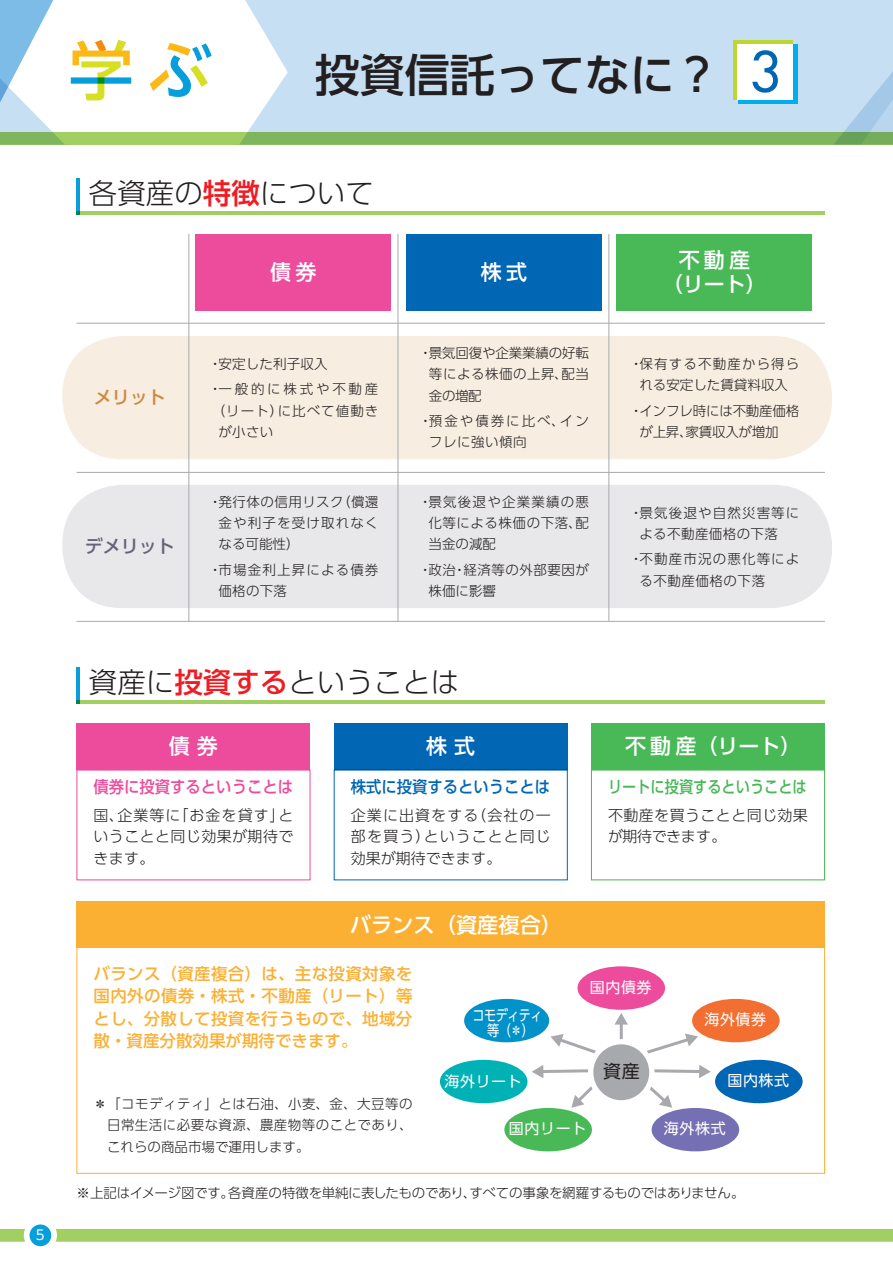
<style>
.page{position:relative;width:893px;height:1263px;background:#fff}
.page>*{position:absolute;margin:0;border:0;box-sizing:border-box;transform-origin:0 0}
.t1{font:500 45px "UD Shin Go Pro";color:#231f20}
.t2{font:300 28.5px "UD Shin Go Pro";color:#231f20}
.t3{font:500 21.3px "UD Shin Go Pro";color:#fff}
.t4{font:500 21px/23.4px "UD Shin Go Pro";letter-spacing:.2em;color:#fff;text-align:center}
.t5{font:500 18px "UD Shin Go Pro";color:#656476}
.t6{font:500 18px "UD Shin Go Pro";color:#ce8a3c}
.t7{font:18px "UD Shin Go Pro";color:#231f20}
.t8{font:500 16.5px/22.4px "UD Shin Go Pro";letter-spacing:.02em;color:#fbb033;text-align:justify}
.t9{font:500 16.5px "UD Shin Go Pro";color:#49b857;scale:.86 1}
.t10{font:500 16.5px "UD Shin Go Pro";color:#ed4c9c;scale:.93 1}
.t11{font:500 16.5px "UD Shin Go Pro";color:#0166b3;scale:.93 1}
.t12{font:300 15px/21.3px "UD Shin Go Pro";letter-spacing:.025em;color:#231f20;text-align:justify}
.t13{font:15px "UD Shin Go Pro";letter-spacing:.04em;color:#fff}
.t14{font:15px/15.3px "UD Shin Go Pro";letter-spacing:.04em;color:#fff;text-align:center;scale:.81 1}
.t15{font:300 13.5px/21.3px "UD Shin Go Pro";letter-spacing:.035em;color:#231f20;text-align:justify}
.t16{font:300 13.5px/21.3px "UD Shin Go Pro";letter-spacing:.085em;color:#231f20}
.t17{font:300 13.5px "UD Shin Go Pro";letter-spacing:-.02em;color:#231f20}
.t18{font:300 13.5px/21.3px "UD Shin Go Pro";letter-spacing:.035em;color:#231f20;text-align:justify;scale:.96 1}
.t19{font:300 13.5px/21.3px "UD Shin Go Pro";letter-spacing:-.015em;color:#231f20}
.t20{font:300 13.5px/25.5px "UD Shin Go Pro";letter-spacing:.205em;color:#231f20}
.t21{font:300 13.5px/21.3px "UD Shin Go Pro";letter-spacing:.145em;color:#231f20}
.t22{font:300 13.5px/21.3px "UD Shin Go Pro";letter-spacing:.075em;color:#231f20}
.t23{font:13.5px "UD Shin Go Pro";color:#fff}
.s1{font-family:"Futura Std";font-size:54px;color:#0166b3}
.s2{font-weight:500;color:#ee1d23}
</style>
<div class="page">
<div style="left:245px;top:0;width:588px;height:132px;background:#c7dff2"></div>
<svg style="left:833px;top:0;width:60px;height:132px;background:#c1dbf0"></svg>
<svg style="left:0;top:0;width:54px;height:132px"></svg>
<svg style="left:0;top:132px;width:893px;height:13px;background:#85ba5d"></svg>
<svg style="left:150px;top:43px;width:62px;height:54px"></svg>
<svg style="left:71px;top:40px;width:60px;height:60px"></svg>
<div style="left:30px;top:1224px;width:21px;height:22px;background:#069edb;border-radius:50%"></div>
<div style="left:62px;top:336px;width:770px;height:123px;background:#f7ede1;border-radius:60px"></div>
<div style="left:62px;top:485px;width:770px;height:123px;background:#e8e7ea;border-radius:60px"></div>
<svg style="left:733px;top:40px;width:60px;height:60px"></svg>
<div style="left:738px;top:45px;width:59px;height:59px;background:#00aeef"></div>
<div style="left:738px;top:45px;width:55px;height:55px;background:#fff"></div>
<div style="left:196px;top:234px;width:195px;height:76px;background:#ed4c9c"></div>
<div style="left:406px;top:234px;width:196px;height:76px;background:#0166b3"></div>
<div style="left:617px;top:234px;width:195px;height:76px;background:#49b857"></div>
<div style="left:692px;top:999px;width:88px;height:43px;background:#f36e31;border-radius:50%"></div>
<div style="left:504px;top:1108px;width:88px;height:43px;background:#49b857;border-radius:50%"></div>
<div style="left:440px;top:1060px;width:87px;height:43px;background:#00b2b5;border-radius:50%"></div>
<div style="left:464px;top:999px;width:85px;height:43px;background:#0092c8;border-radius:50%"></div>
<div style="left:715px;top:1060px;width:88px;height:43px;background:#0166b3;border-radius:50%"></div>
<div style="left:652px;top:1108px;width:87px;height:43px;background:#756fb3;border-radius:50%"></div>
<div style="left:577px;top:966px;width:88px;height:44px;background:#ed4c9c;border-radius:50%"></div>
<svg style="left:550px;top:1034px;width:46px;height:19px"></svg>
<svg style="left:647px;top:1033px;width:51px;height:21px"></svg>
<hr style="left:620px;top:1022px;width:3px;height:18px;background:#a8a9ad">
<svg style="left:615px;top:1013px;width:13px;height:11px"></svg>
<svg style="left:532px;top:1065px;width:61px;height:43px"></svg>
<svg style="left:650px;top:1065px;width:61px;height:43px"></svg>
<div style="left:588px;top:1039px;width:66px;height:66px;background:#fff;border-radius:50%"></div>
<div style="left:593px;top:1044px;width:56px;height:56px;background:#a8a9ad;border-radius:50%"></div>
<hr style="left:77px;top:211px;width:748px;height:4px;background:#a2cf62">
<hr style="left:77px;top:700px;width:748px;height:4px;background:#a2cf62">
<hr style="left:77px;top:179px;width:3px;height:36px;background:#069edb">
<hr style="left:77px;top:668px;width:3px;height:36px;background:#069edb">
<hr style="left:77px;top:472px;width:748px;height:1px;background:#a8a9ad">
<hr style="left:77px;top:621px;width:748px;height:1px;background:#a8a9ad">
<hr style="left:77px;top:323px;width:748px;height:1px;background:#a8a9ad">
<hr style="left:398px;top:234px;width:1px;height:388px;background:#a8a9ad">
<hr style="left:188px;top:234px;width:1px;height:388px;background:#a8a9ad">
<hr style="left:608px;top:234px;width:1px;height:387px;background:#a8a9ad">
<div style="left:77px;top:901px;width:748px;height:47px;background:#fbb033"></div>
<div style="left:77px;top:723px;width:233px;height:47px;background:#ed4c9c"></div>
<div style="left:334px;top:723px;width:234px;height:47px;background:#0166b3"></div>
<div style="left:591px;top:770px;width:234px;height:110px;border:1px solid #49b857"></div>
<div style="left:591px;top:723px;width:234px;height:47px;background:#49b857"></div>
<svg style="left:0;top:1229px;width:25px;height:13px"></svg>
<svg style="left:56px;top:1229px;width:837px;height:13px;background:#a3cf65"></svg>
<p class="t23" style="left:36px;top:1224px;width:10px">5</p>
<h1 class="t1" style="left:315px;top:39px;width:468px">投資信託ってなに？ <span class="s1">3</span></h1>
<h2 class="t2" style="left:89px;top:170px;width:287px">各資産の<span class="s2">特徴</span>について</h2>
<h3 class="t6" style="left:94px;top:383px;width:73px">メリット</h3>
<h3 class="t5" style="left:85px;top:532px;width:91px">デメリット</h3>
<h3 class="t4" style="left:270px;top:260px;width:48px">債券</h3>
<h3 class="t4" style="left:481px;top:260px;width:48px">株式</h3>
<h3 class="t4" style="left:662px;top:248px;width:106px">不動産<br>（リート）</h3>
<p class="t20" style="left:208px;top:350px;width:172px">・安定した利子収入<br>・一般的に株式や不動産</p>
<p class="t22" style="left:218px;top:399px;width:161px;text-indent:-7px">（リート）に比べて値動きが小さい</p>
<p class="t15" style="left:218px;top:491px;width:161px;text-indent:-10px">・発行体の信用リスク（償還金や利子を受け取れなくなる可能性）</p>
<p class="t16" style="left:218px;top:559px;width:161px;text-indent:-10px">・市場金利上昇による債券価格の下落</p>
<p class="t15" style="left:429px;top:342px;width:161px;text-indent:-10px">・景気回復や企業業績の好転等による株価の上昇、配当金の増配</p>
<p class="t21" style="left:429px;top:410px;width:161px;text-indent:-10px">・預金や債券に比べ、インフレに強い傾向</p>
<p class="t18" style="left:429px;top:491px;width:169px;text-indent:-10px">・景気後退や企業業績の悪化等による株価の下落、配当金の減配</p>
<p class="t18" style="left:429px;top:559px;width:169px;text-indent:-10px">・政治・経済等の外部要因が株価に影響</p>
<p class="t15" style="left:629px;top:352px;width:172px;text-align:center">・保有する不動産から得られる安定した賃貸料収入</p>
<p class="t19" style="left:639px;top:399px;width:161px;text-indent:-10px">・インフレ時には不動産価格が上昇、家賃収入が増加</p>
<p class="t16" style="left:639px;top:501px;width:162px;text-indent:-10px">・景気後退や自然災害等による不動産価格の下落</p>
<p class="t16" style="left:639px;top:548px;width:162px;text-indent:-10px">・不動産市況の悪化等による不動産価格の下落</p>
<h2 class="t2" style="left:89px;top:659px;width:372px">資産に<span class="s2">投資する</span>ということは</h2>
<h3 class="t4" style="left:169px;top:734px;width:50px">債 券</h3>
<p class="t10" style="left:94px;top:773px;width:216px">債券に投資するということは</p>
<p class="t12" style="left:94px;top:804px;width:201px">国、企業等に「お金を貸す」ということと同じ効果が期待できます。</p>
<h3 class="t4" style="left:426px;top:734px;width:50px">株 式</h3>
<p class="t11" style="left:351px;top:773px;width:216px">株式に投資するということは</p>
<p class="t12" style="left:351px;top:804px;width:201px">企業に出資をする（会社の一部を買う）ということと同じ効果が期待できます。</p>
<h3 class="t3" style="left:350px;top:908px;width:214px">バランス（資産複合）</h3>
<p class="t8" style="left:94px;top:962px;width:320px">バランス（資産複合）は、主な投資対象を国内外の債券・株式・不動産（リート）等とし、分散して投資を行うもので、地域分散・資産分散効果が期待できます。</p>
<p class="t14" style="left:473px;top:1007px;width:88px">コモディティ等（＊）</p>
<p class="t13" style="left:444px;top:1069px;width:79px">海外リート</p>
<h3 class="t4" style="left:625px;top:734px;width:178px">不動産（リート）</h3>
<p class="t9" style="left:608px;top:773px;width:233px">リートに投資するということは</p>
<p class="t12" style="left:608px;top:804px;width:201px">不動産を買うことと同じ効果が期待できます。</p>
<p class="t13" style="left:590px;top:975px;width:63px">国内債券</p>
<h3 class="t7" style="left:603px;top:1056px;width:38px">資産</h3>
<p class="t13" style="left:704px;top:1007px;width:63px">海外債券</p>
<p class="t13" style="left:727px;top:1068px;width:63px">国内株式</p>
<p class="t15" style="left:107px;top:1093px;width:307px;text-indent:-13px">＊「コモディティ」とは石油、小麦、金、大豆等の日常生活に必要な資源、農産物等のことであり、これらの商品市場で運用します。</p>
<p class="t17" style="left:77px;top:1182px;width:669px">※上記はイメージ図です。各資産の特徴を単純に表したものであり、すべての事象を網羅するものではありません。</p>
<p class="t13" style="left:664px;top:1116px;width:63px">海外株式</p>
<p class="t13" style="left:509px;top:1116px;width:79px">国内リート</p>
</div>
